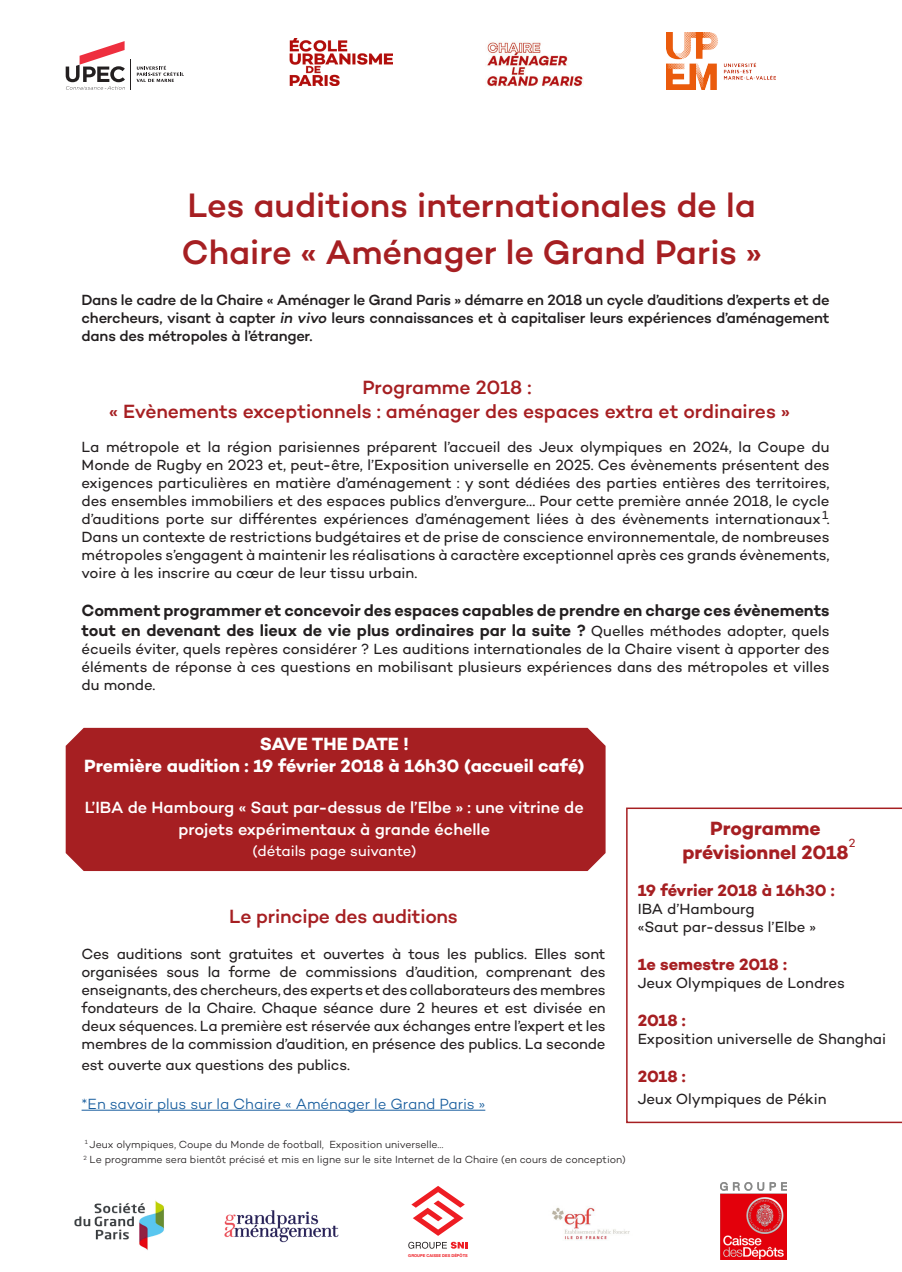
<style>
.page{position:relative;width:902px;height:1272px;background:#fff}
.page>*{position:absolute;margin:0;border:0;box-sizing:border-box;transform-origin:0 0}
.t1{font:500 34.5px/46.8px "Campton";letter-spacing:-.005em;color:#a61f22}
.t2{font:500 19.5px "Campton";letter-spacing:-.01em;color:#a61f22}
.t3{font:700 19.5px "Campton";letter-spacing:-.005em;color:#a61f22}
.t4{font:700 18px "Campton";letter-spacing:-.005em;color:#fff}
.t5{font:600 16.5px/19.8px "Campton";letter-spacing:-.005em;color:#231f20}
.t6{font:500 16.5px/21.6px "Campton";letter-spacing:-.005em;color:#fff;text-align:center}
.t7{font:700 16.5px "Campton";letter-spacing:-.005em;color:#a61f22}
.t8{font:15px/18px "Campton";letter-spacing:-.01em;color:#231f20;text-align:justify}
.t9{font:500 15px/18px "Campton";letter-spacing:-.015em;color:#231f20;text-align:justify}
.t10{font:300 15px "Campton";color:#175d9e}
.t11{font:15px "Campton";color:#fff}
.t12{font:12px "Campton";color:#231f20}
.t13{font:12px "Campton";color:#a61f22}
.t14{font:300 10.5px "Campton";letter-spacing:-.005em;color:#231f20}
.t15{font:700 3.9px "Helvetica Neue LT Std";color:#ee1d23}
.s1{font-style:italic}
.s2{font-weight:400;font-size:15px}
</style>
<div class="page">
<svg style="left:136px;top:66px;width:48px;height:16px"></svg>
<svg style="left:66px;top:41px;width:59px;height:49px"></svg>
<hr style="left:131px;top:59px;width:1px;height:31px;background:#231f20">
<img style="left:289px;top:38px;width:103px;height:47px">
<img style="left:666px;top:32px;width:109px;height:58px">
<img style="left:74px;top:1200px;width:90px;height:50px">
<img style="left:224px;top:1210px;width:115px;height:33px">
<svg style="left:408px;top:1241px;width:59px;height:7px"></svg>
<svg style="left:411px;top:1186px;width:54px;height:49px"></svg>
<img style="left:552px;top:1207px;width:78px;height:34px">
<img style="left:720px;top:1182px;width:66px;height:77px">
<svg style="left:626px;top:807px;width:275px;height:316px"></svg>
<img style="left:487px;top:42px;width:96px;height:45px">
<div style="left:66px;top:727px;width:539px;height:144px;background:#a61f22"></div>
<hr style="left:82px;top:1109px;width:403px;height:1px;background:#175d9e">
<p class="t1" style="left:181px;top:181px;width:582px">Les auditions internationales de la<br>Chaire « Aménager le Grand Paris »</p>
<p class="t9" style="left:82px;top:291px;width:749px">Dans le cadre de la Chaire « Aménager le Grand Paris » démarre en 2018 un cycle d’auditions d’experts et de chercheurs, visant à capter <span class="s1">in vivo</span> leurs connaissances et à capitaliser leurs expériences d’aménagement dans des métropoles à l’étranger.</p>
<p class="t2" style="left:362px;top:375px;width:171px">Programme 2018 :</p>
<p class="t2" style="left:109px;top:398px;width:682px">« Evènements exceptionnels : aménager des espaces extra et ordinaires »</p>
<p class="t8" style="left:82px;top:437px;width:749px">La métropole et la région parisiennes préparent l’accueil des Jeux olympiques en 2024, la Coupe du Monde de Rugby en 2023 et, peut-être, l’Exposition universelle en 2025. Ces évènements présentent des exigences particulières en matière d’aménagement : y sont dédiées des parties entières des territoires, des ensembles immobiliers et des espaces publics d’envergure… Pour cette première année 2018, le cycle d’auditions porte sur différentes expériences d’aménagement liées à des évènements internationaux .<br>Dans un contexte de restrictions budgétaires et de prise de conscience environnementale, de nombreuses métropoles s’engagent à maintenir les réalisations à caractère exceptionnel après ces grands évènements, voire à les inscrire au cœur de leur tissu urbain.</p>
<p class="t5" style="left:82px;top:600px;width:749px">Comment programmer et concevoir des espaces capables de prendre en charge ces évènements tout en devenant des lieux de vie plus ordinaires par la suite ? <span class="s2">Quelles méthodes adopter, quels</span></p>
<p class="t8" style="left:82px;top:639px;width:749px">écueils éviter, quels repères considérer ? Les auditions internationales de la Chaire visent à apporter des éléments de réponse à ces questions en mobilisant plusieurs expériences dans des métropoles et villes du monde.</p>
<p class="t12" style="left:822px;top:507px;width:8px">1</p>
<p class="t4" style="left:260px;top:732px;width:150px">SAVE THE DATE !</p>
<p class="t4" style="left:84px;top:754px;width:501px">Première audition : 19 février 2018 à 16h30 (accueil café)</p>
<p class="t6" style="left:85px;top:796px;width:500px">L’IBA de Hambourg « Saut par-dessus de l’Elbe » : une vitrine de projets expérimentaux à grande échelle</p>
<p class="t11" style="left:252px;top:841px;width:165px">(détails page suivante)</p>
<p class="t2" style="left:229px;top:903px;width:230px">Le principe des auditions</p>
<p class="t8" style="left:82px;top:944px;width:525px">Ces auditions sont gratuites et ouvertes à tous les publics. Elles sont organisées sous la forme de commissions d’audition, comprenant des enseignants, des chercheurs, des experts et des collaborateurs des membres fondateurs de la Chaire. Chaque séance dure 2 heures et est divisée en deux séquences. La première est réservée aux échanges entre l’expert et les membres de la commission d’audition, en présence des publics. La seconde</p>
<p class="t8" style="left:82px;top:1055px;width:270px">est ouverte aux questions des publics.</p>
<p class="t10" style="left:82px;top:1094px;width:405px">*En savoir plus sur la Chaire « Aménager le Grand Paris »</p>
<p class="t14" style="left:85px;top:1137px;width:360px"><sup>1</sup> Jeux olympiques, Coupe du Monde de football, Exposition universelle…</p>
<p class="t14" style="left:83px;top:1153px;width:544px"><sup>2</sup> Le programme sera bientôt précisé et mis en ligne sur le site Internet de la Chaire (en cours de conception)</p>
<p class="t3" style="left:710px;top:816px;width:112px">Programme</p>
<p class="t3" style="left:682px;top:839px;width:168px">prévisionnel 2018</p>
<p class="t7" style="left:637px;top:880px;width:198px">19 février 2018 à 16h30 :</p>
<p class="t8" style="left:637px;top:900px;width:180px">IBA d’Hambourg<br>«Saut par-dessus l’Elbe »</p>
<p class="t7" style="left:637px;top:954px;width:151px">1e semestre 2018 :</p>
<p class="t8" style="left:637px;top:973px;width:208px">Jeux Olympiques de Londres</p>
<p class="t7" style="left:637px;top:1009px;width:49px">2018 :</p>
<p class="t8" style="left:637px;top:1029px;width:250px">Exposition universelle de Shanghai</p>
<p class="t7" style="left:637px;top:1065px;width:49px">2018 :</p>
<p class="t8" style="left:637px;top:1089px;width:190px">Jeux Olympiques de Pékin</p>
<p class="t13" style="left:848px;top:835px;width:8px">2</p>
<p class="t15" style="left:408px;top:1252px;width:61px">GROUPE CAISSE DES DÉPÔTS</p>
</div>
